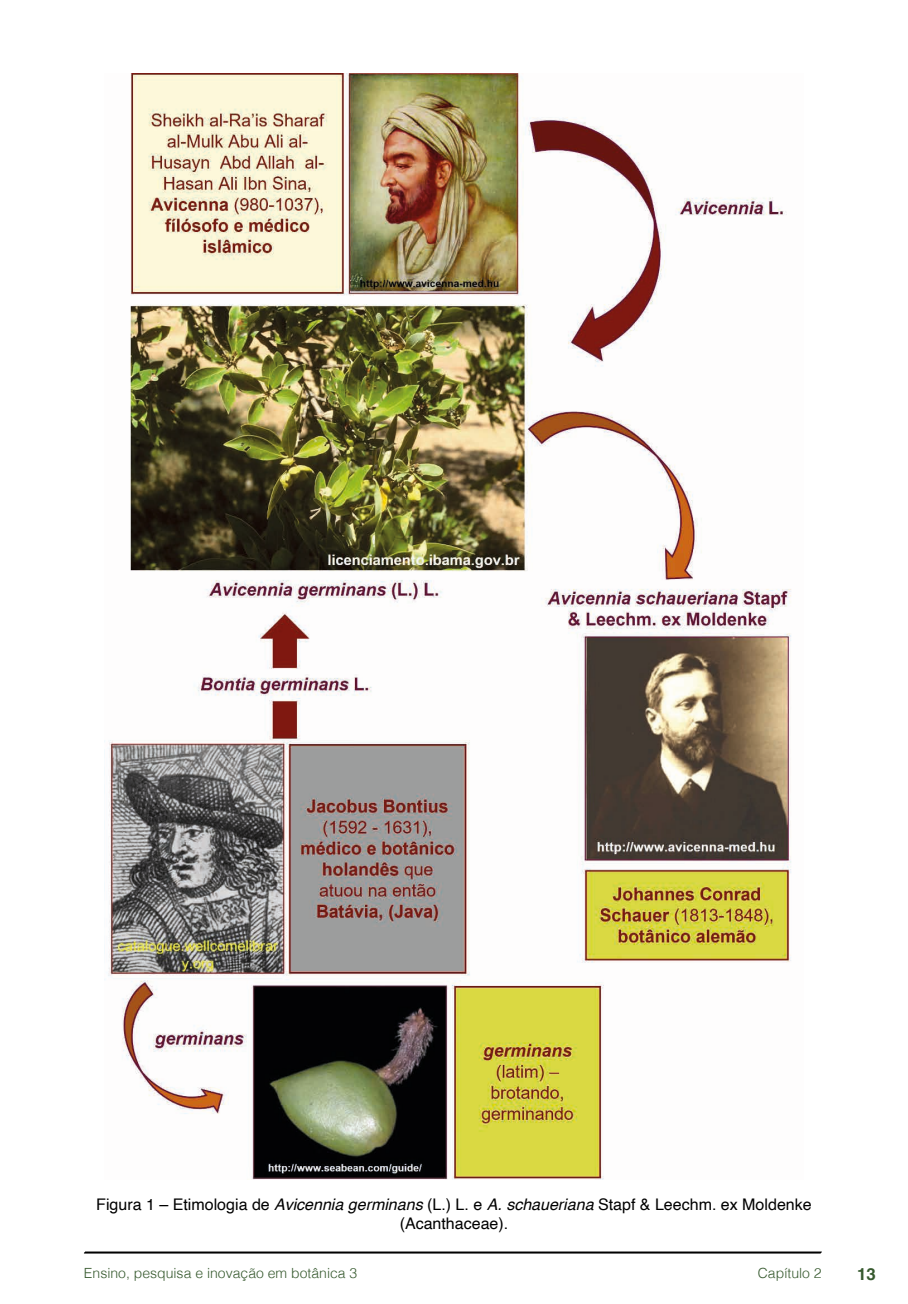
<style>
.page{position:relative;width:908px;height:1304px;background:#fff}
.page>*{position:absolute;margin:0;border:0;box-sizing:border-box;transform-origin:0 0}
.t1{font:700 16.8px "Helvetica";color:#375a2f}
.t2{font:16px/19.2px "Helvetica";color:#000;text-align:center}
.t3{font:300 14px "Helvetica";color:#375a2f}
.s1{font-style:italic}
</style>
<div class="page">
<svg style="left:84px;top:1251px;width:737px;height:3px;background:#515151"></svg>
<img style="left:108px;top:74px;width:683px;height:1105px">
<p class="t2" style="left:96px;top:1195px;width:716px">Figura 1 – Etimologia de <span class="s1">Avicennia germinans</span> (L.) L. e <span class="s1">A. schaueriana</span> Stapf &amp; Leechm. ex Moldenke (Acanthaceae).</p>
<p class="t3" style="left:84px;top:1261px;width:275px">Ensino, pesquisa e inovação em botânica 3</p>
<p class="t3" style="left:757px;top:1261px;width:65px">Capítulo 2</p>
<p class="t1" style="left:856px;top:1264px;width:20px">13</p>
</div>
